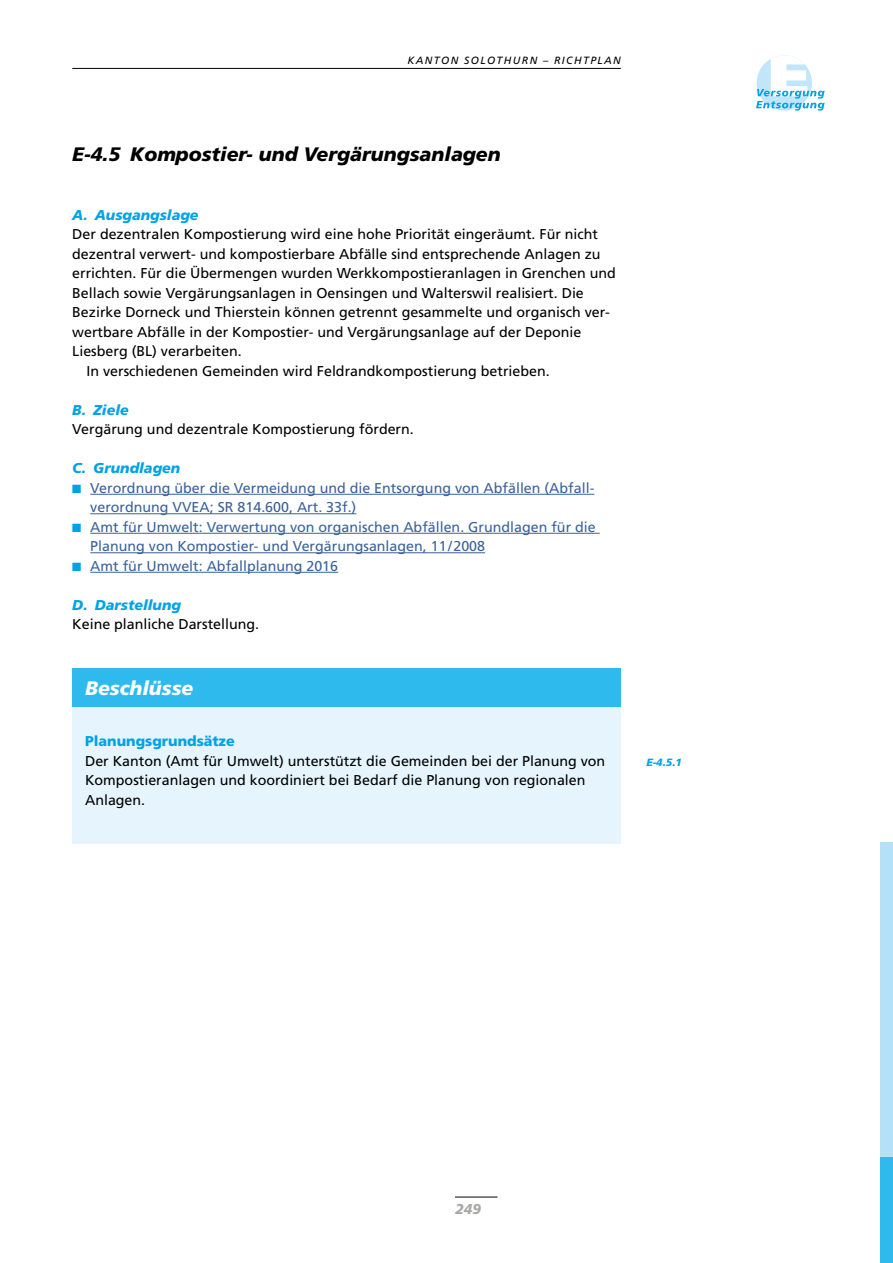
<style>
.page{position:relative;width:893px;height:1263px;background:#fff}
.page>*{position:absolute;margin:0;border:0;box-sizing:border-box;transform-origin:0 0}
.Titel_1_1{font:italic 900 19.5px "Frutiger LT Std";color:#000}
.Kastentitel{font:italic 900 19.5px "Frutiger LT Std";color:#fff}
.Lauftext{font:14.25px/19.5px "Frutiger LT Std";color:#000}
.t1{font:14.25px/19.5px "Frutiger LT Std";color:#3b629b}
.Kastentext{font:14.25px/19.5px "Frutiger LT Std";color:#000}
.Titel_ABCD{font:italic 900 14.25px "Frutiger LT Std";color:#00a2e6}
.Kastentext-2{font:900 14.25px "Frutiger LT Std";color:#00a2e6}
.Titel_ABCD_direkt_na{font:italic 900 14.25px "Frutiger LT Std";color:#00a2e6}
.t2{font:italic 900 14.25px "Frutiger LT Std";color:#a9a8a6}
.t3{font:italic 10.5px "Frutiger LT Std";letter-spacing:.135em;color:#000}
.Beschluss-Nummer{font:italic 900 10.5px "Frutiger LT Std";color:#00a2e6}
.s1{color:#00a2e6}
</style>
<div class="page">
<div style="left:880px;top:842px;width:13px;height:421px;background:#b4e1f8"></div>
<div style="left:880px;top:1158px;width:13px;height:105px;background:#2ebaed"></div>
<div style="left:72px;top:668px;width:549px;height:40px;background:#2ebaed"></div>
<div style="left:72px;top:707px;width:549px;height:137px;background:#e6f5fd"></div>
<hr style="left:455px;top:1197px;width:42px;height:1px;background:#000">
<hr style="left:72px;top:68px;width:549px;height:1px;background:#000">
<hr style="left:90px;top:494px;width:504px;height:1px;background:#3b629b">
<hr style="left:90px;top:513px;width:266px;height:1px;background:#3b629b">
<hr style="left:90px;top:533px;width:510px;height:1px;background:#3b629b">
<hr style="left:90px;top:552px;width:395px;height:1px;background:#3b629b">
<hr style="left:90px;top:572px;width:248px;height:1px;background:#3b629b">
<svg style="left:756px;top:55px;width:69px;height:56px"></svg>
<p class="t3" style="left:408px;top:54px;width:215px">KANTON SOLOTHURN – RICHTPLAN</p>
<p class="Titel_1_1" style="left:72px;top:143px;width:430px">E-4.5 Kompostier- und Vergärungsanlagen</p>
<p class="Titel_ABCD_direkt_na" style="left:72px;top:206px;width:128px">A. Ausgangslage</p>
<p class="Lauftext" style="left:72px;top:225px;width:545px">Der dezentralen Kompostierung wird eine hohe Priorität eingeräumt. Für nicht dezentral verwert- und kompostierbare Abfälle sind entsprechende Anlagen zu errichten. Für die Übermengen wurden Werkkompostieranlagen in Grenchen und Bellach sowie Vergärungsanlagen in Oensingen und Walterswil realisiert. Die Bezirke Dorneck und Thierstein können getrennt gesammelte und organisch ver&shy;wertbare Abfälle in der Kompostier- und Vergärungsanlage auf der Deponie Liesberg (BL) verarbeiten.</p>
<p class="Lauftext" style="left:87px;top:361px;width:465px">In verschiedenen Gemeinden wird Feldrandkompostierung betrieben.</p>
<p class="Titel_ABCD" style="left:72px;top:401px;width:58px">B. Ziele</p>
<p class="Lauftext" style="left:72px;top:420px;width:343px">Vergärung und dezentrale Kompostierung fördern.</p>
<p class="Titel_ABCD" style="left:72px;top:460px;width:110px">C. Grundlagen</p>
<p class="t1" style="left:90px;top:478px;width:505px;text-indent:-18px"><span class="s1">■</span> Verordnung über die Vermeidung und die Entsorgung von Abfällen (Abfall&shy;verordnung VVEA; SR 814.600, Art. 33f.)</p>
<p class="t1" style="left:90px;top:517px;width:507px;text-indent:-18px"><span class="s1">■</span> Amt für Umwelt: Verwertung von organischen Abfällen. Grundlagen für die<br>Planung von Kompostier- und Vergärungsanlagen, 11/2008</p>
<p class="t1" style="left:72px;top:556px;width:267px"><span class="s1">■</span> Amt für Umwelt: Abfallplanung 2016</p>
<p class="Titel_ABCD" style="left:72px;top:596px;width:110px">D. Darstellung</p>
<p class="Lauftext" style="left:72px;top:615px;width:188px">Keine planliche Darstellung.</p>
<p class="Kastentitel" style="left:85px;top:677px;width:110px">Beschlüsse</p>
<p class="Kastentext-2" style="left:85px;top:733px;width:151px">Planungsgrundsätze</p>
<p class="Kastentext" style="left:85px;top:751px;width:522px">Der Kanton (Amt für Umwelt) unterstützt die Gemeinden bei der Planung von<br>Kompostieranlagen und koordiniert bei Bedarf die Planung von regionalen<br>Anlagen.</p>
<p class="Beschluss-Nummer" style="left:646px;top:756px;width:37px">E-4.5.1</p>
<p class="t2" style="left:455px;top:1201px;width:28px">249</p>
</div>
